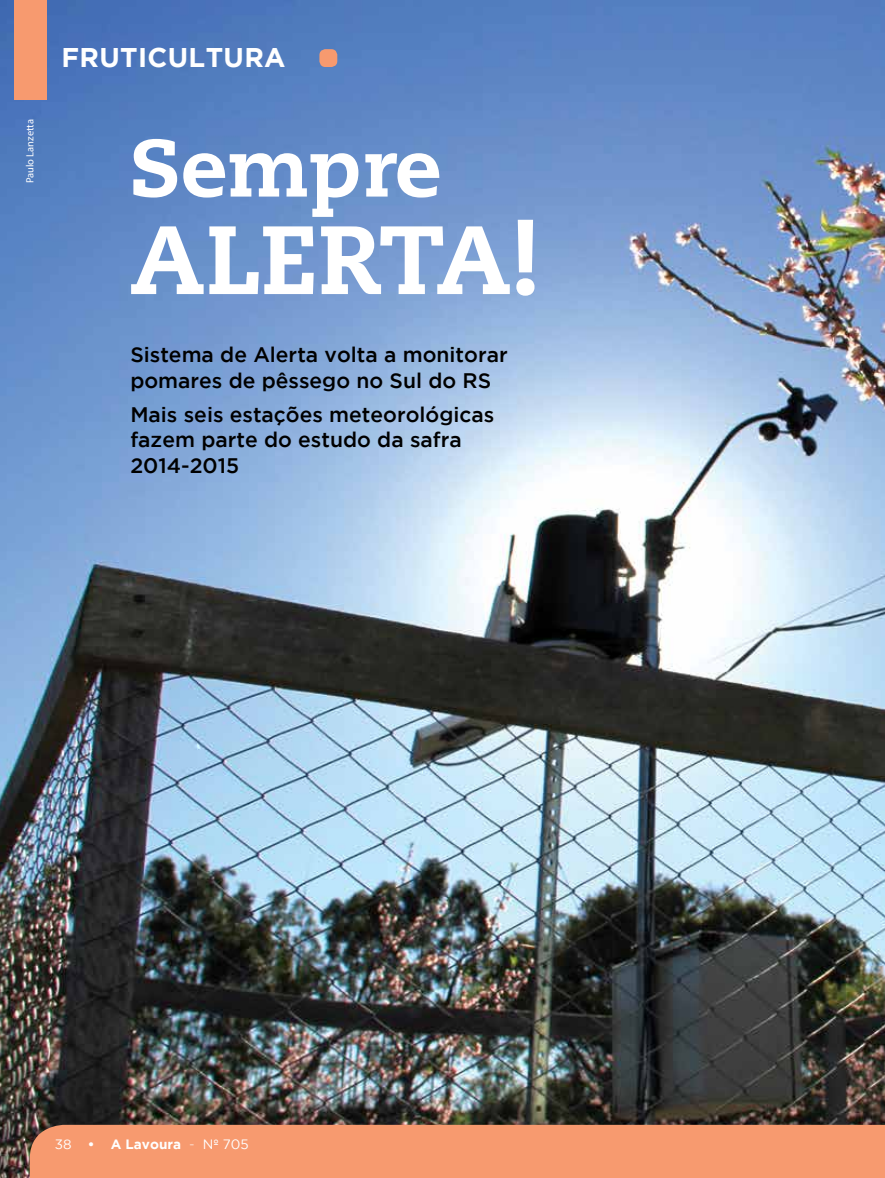
<style>
.page{position:relative;width:885px;height:1178px;background:#fff}
.page>*{position:absolute;margin:0;border:0;box-sizing:border-box;transform-origin:0 0}
.t1{font:800 96.6px "Caecilia LT";color:#fff}
.t2{font:800 81px "Caecilia LT";color:#fff}
.t3{font:700 27px "Gotham";letter-spacing:.015em;color:#fff}
.t4{font:500 21px/25.5px "Gotham";color:#000}
.t5{font:700 13.5px "Gotham";color:#fff}
.t6{font:10.5px "Myriad Pro";color:#fff}
.s1{font-weight:400}
.s2{font-weight:300}
</style>
<div class="page">
<img style="left:0;top:0;width:884px;height:1178px">
<div style="left:319px;top:49px;width:18px;height:18px;background:#f79a6f;border-radius:6px"></div>
<div style="left:14px;top:0;width:32px;height:99px;background:#f79a6f"></div>
<div style="left:30px;top:1125px;width:854px;height:53px;background:#f79a6f"></div>
<p class="t6" style="left:23px;top:183px;width:66px;rotate:-90deg">Paulo Lanzetta</p>
<p class="t3" style="left:61px;top:42px;width:226px">FRUTICULTURA</p>
<h2 class="t2" style="left:130px;top:118px;width:313px">Sempre</h2>
<h1 class="t1" style="left:130px;top:200px;width:411px">alerta!</h1>
<p class="t4" style="left:130px;top:342px;width:379px">Sistema de Alerta volta a monitorar pomares de pêssego no Sul do RS</p>
<p class="t4" style="left:130px;top:401px;width:365px">Mais seis estações meteorológicas fazem parte do estudo da safra<br>2014-2015</p>
<p class="t5" style="left:55px;top:1136px;width:195px"><span class="s1">38</span> • A Lavoura <span class="s2">-</span> <span class="s1">Nº 705</span></p>
</div>
